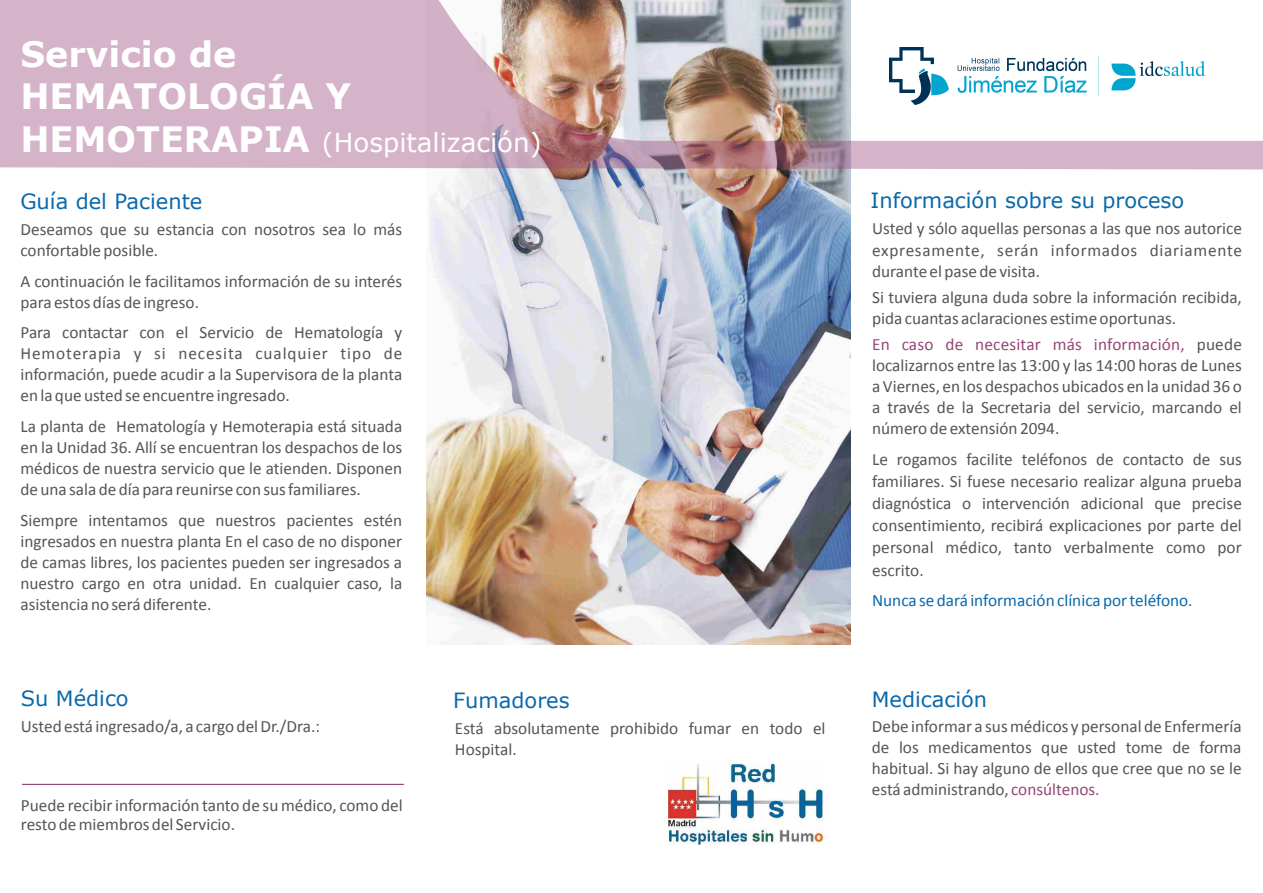
<style>
.page{position:relative;width:1263px;height:893px;background:#fff}
.page>*{position:absolute;margin:0;border:0;box-sizing:border-box;transform-origin:0 0}
.t1{font:700 34.95px/42.5px "Verdana";color:#fff}
.t2{font:26.25px "Verdana";color:#fff}
.t3{font:21px "Verdana";color:#0a69ab}
.t4{font:17.25px/21px "Calibri";color:#575454;text-align:justify}
.t5{font:17.25px "Calibri";color:#0a69ab}
.t6{font:17.25px "Calibri";letter-spacing:.01em;color:#964578}
.s1{font-weight:700;font-size:34.95px}
.s2{color:#964578}
</style>
<div class="page">
<img style="left:426px;top:169px;width:424px;height:476px">
<hr style="left:22px;top:783px;width:382px;height:3px;background:#964578">
<img style="left:0;top:0;width:1263px;height:169px">
<img style="left:668px;top:763px;width:156px;height:81px">
<img style="left:890px;top:48px;width:315px;height:56px">
<h1 class="t1" style="left:20px;top:36px;width:332px">Servicio de<br>HEMATOLOGÍA Y</h1>
<h2 class="t2" style="left:20px;top:131px;width:523px"><span class="s1">HEMOTERAPIA</span> (Hospitalización)</h2>
<p class="t3" style="left:20px;top:193px;width:184px">Guía del Paciente</p>
<p class="t4" style="left:20px;top:220px;width:383px">Deseamos que su estancia con nosotros sea lo más confortable posible.</p>
<p class="t4" style="left:20px;top:272px;width:383px">A continuación le facilitamos información de su interés para estos días de ingreso.</p>
<p class="t4" style="left:20px;top:323px;width:383px">Para contactar con el Servicio de Hematología y Hemoterapia y si necesita cualquier tipo de información, puede acudir a la Supervisora de la planta en la que usted se encuentre ingresado.</p>
<p class="t4" style="left:20px;top:417px;width:383px">La planta de Hematología y Hemoterapia está situada en la Unidad 36. Allí se encuentran los despachos de los médicos de nuestra servicio que le atienden. Disponen de una sala de día para reunirse con sus familiares.</p>
<p class="t4" style="left:20px;top:511px;width:383px">Siempre intentamos que nuestros pacientes estén ingresados en nuestra planta En el caso de no disponer de camas libres, los pacientes pueden ser ingresados a nuestro cargo en otra unidad. En cualquier caso, la asistencia no será diferente.</p>
<p class="t3" style="left:21px;top:689px;width:109px">Su Médico</p>
<p class="t4" style="left:21px;top:717px;width:301px">Usted está ingresado/a, a cargo del Dr./Dra.:</p>
<p class="t4" style="left:21px;top:797px;width:383px;line-height:18.9px">Puede recibir información tanto de su médico, como del resto de miembros del Servicio.</p>
<p class="t3" style="left:453px;top:692px;width:118px">Fumadores</p>
<p class="t4" style="left:455px;top:719px;width:372px">Está absolutamente prohibido fumar en todo el<br>Hospital.</p>
<p class="t3" style="left:871px;top:192px;width:315px">Información sobre su proceso</p>
<p class="t4" style="left:872px;top:220px;width:371px">Usted y sólo aquellas personas a las que nos autorice expresamente, serán informados diariamente durante el pase de visita.</p>
<p class="t4" style="left:872px;top:288px;width:371px">Si tuviera alguna duda sobre la información recibida, pida cuantas aclaraciones estime oportunas.</p>
<p class="t4" style="left:872px;top:335px;width:371px;text-indent:325px">puede localizarnos entre las 13:00 y las 14:00 horas de Lunes a Viernes, en los despachos ubicados en la unidad 36 o a través de la Secretaria del servicio, marcando el número de extensión 2094.</p>
<p class="t4" style="left:872px;top:450px;width:371px;line-height:22px">Le rogamos facilite teléfonos de contacto de sus familiares. Si fuese necesario realizar alguna prueba diagnóstica o intervención adicional que precise consentimiento, recibirá explicaciones por parte del personal médico, tanto verbalmente como por escrito.</p>
<p class="t6" style="left:872px;top:337px;width:314px">En caso de necesitar más información,</p>
<p class="t5" style="left:872px;top:593px;width:322px">Nunca se dará información clínica por teléfono.</p>
<p class="t3" style="left:872px;top:691px;width:117px">Medicación</p>
<p class="t4" style="left:872px;top:717px;width:371px">Debe informar a sus médicos y personal de Enfermería de los medicamentos que usted tome de forma habitual. Si hay alguno de ellos que cree que no se le está administrando, <span class="s2">consúltenos.</span></p>
</div>
